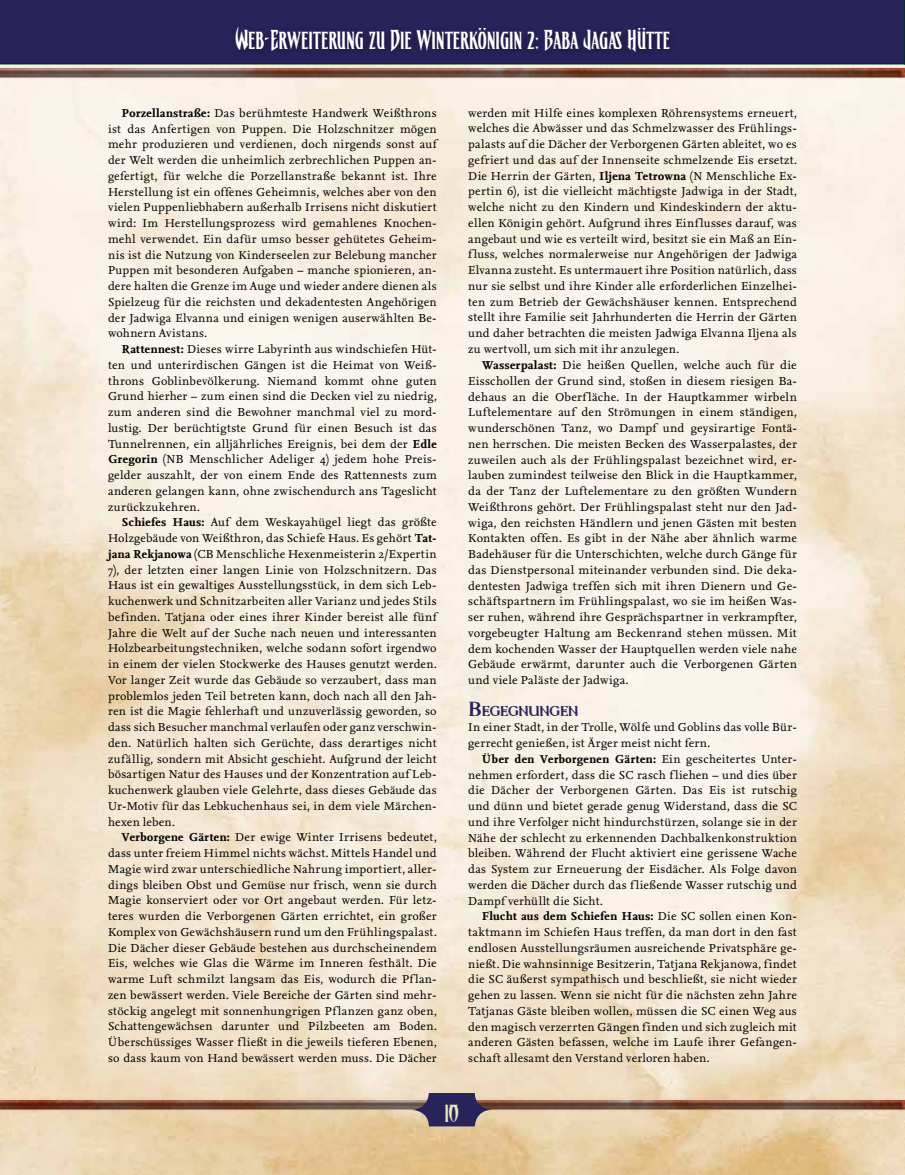
<style>
.page{position:relative;width:905px;height:1175px;background:#fff}
.page>*{position:absolute;margin:0;border:0;box-sizing:border-box;transform-origin:0 0}
.t1{font:24px "CC Treacherous Corners";color:#fff}
.t2{font:24px "CC Treacherous Curves";color:#f0e9bb}
.t3{font:16.8px "Aberration";letter-spacing:-.02em;color:#29235c}
.t4{font:12px/15.8px "Nexus Serif OT";letter-spacing:.02em;color:#000;text-align:justify}
.s1{font-family:"CC Treacherous Curves"}
.s2{font-weight:700}
.s3{font-size:24px}
</style>
<div class="page">
<img style="left:0;top:1072px;width:904px;height:40px">
<div style="left:0;top:0;width:904px;height:40px;background:#29235c"></div>
<img style="left:0;top:40px;width:904px;height:40px">
<div style="left:229px;top:22px;width:449px;height:39px;background:#000;opacity:.45"></div>
<svg style="left:411px;top:1093px;width:82px;height:33px;background:#62556f"></svg>
<h1 class="t1" style="left:235px;top:26px;width:436px"><span class="s1">W</span>eb-<span class="s1">E</span>rweiterung zu <span class="s1">D</span>ie Winterkönigin 2: <span class="s1">B</span>aba <span class="s1">J</span>agas <span class="s1">H</span>ütte</h1>
<p class="t4" style="left:108px;top:105px;width:330px;text-indent:14px"><span class="s2">Porzellanstraße:</span> Das berühmteste Handwerk Weißthrons ist das Anfertigen von Puppen. Die Holzschnitzer mögen mehr produzieren und verdienen, doch nirgends sonst auf der Welt werden die unheimlich zerbrechlichen Puppen an&shy;gefertigt, für welche die Porzellanstraße bekannt ist. Ihre Herstellung ist ein offenes Geheimnis, welches aber von den vielen Puppenliebhabern außerhalb Irrisens nicht diskutiert wird: Im Herstellungsprozess wird gemahlenes Knochen&shy;mehl verwendet. Ein dafür umso besser gehütetes Geheim&shy;nis ist die Nutzung von Kinderseelen zur Belebung mancher Puppen mit besonderen Aufgaben – manche spionieren, an&shy;dere halten die Grenze im Auge und wieder andere dienen als Spielzeug für die reichsten und dekadentesten Angehörigen der Jadwiga Elvanna und einigen wenigen auserwählten Be&shy;wohnern Avistans.</p>
<p class="t4" style="left:108px;top:341px;width:330px;text-indent:14px"><span class="s2">Rattennest:</span> Dieses wirre Labyrinth aus windschiefen Hüt&shy;ten und unterirdischen Gängen ist die Heimat von Weiß&shy;throns Goblinbevölkerung. Niemand kommt ohne guten Grund hierher – zum einen sind die Decken viel zu niedrig, zum anderen sind die Bewohner manchmal viel zu mord&shy;lustig. Der berüchtigtste Grund für einen Besuch ist das Tunnelrennen, ein alljährliches Ereignis, bei dem der <span class="s2">Edle Gregorin</span> (NB Menschlicher Adeliger 4) jedem hohe Preis&shy;gelder auszahlt, der von einem Ende des Rattennests zum anderen gelangen kann, ohne zwischendurch ans Tageslicht zurückzukehren.</p>
<p class="t4" style="left:108px;top:514px;width:330px;text-indent:14px"><span class="s2">Schiefes Haus:</span> Auf dem Weskayahügel liegt das größte Holzgebäude von Weißthron, das Schiefe Haus. Es gehört <span class="s2">Tat&shy;jana Rekjanowa</span> (CB Menschliche Hexenmeisterin 2/Expertin 7), der letzten einer langen Linie von Holzschnitzern. Das Haus ist ein gewaltiges Ausstellungsstück, in dem sich Leb&shy;kuchenwerk und Schnitzarbeiten aller Varianz und jedes Stils befinden. Tatjana oder eines ihrer Kinder bereist alle fünf Jahre die Welt auf der Suche nach neuen und interessanten Holzbearbeitungstechniken, welche sodann sofort irgendwo in einem der vielen Stockwerke des Hauses genutzt werden.<br>Vor langer Zeit wurde das Gebäude so verzaubert, dass man problemlos jeden Teil betreten kann, doch nach all den Jah&shy;ren ist die Magie fehlerhaft und unzuverlässig geworden, so dass sich Besucher manchmal verlaufen oder ganz verschwin&shy;den. Natürlich halten sich Gerüchte, dass derartiges nicht zufällig, sondern mit Absicht geschieht. Aufgrund der leicht bösartigen Natur des Hauses und der Konzentration auf Leb&shy;kuchenwerk glauben viele Gelehrte, dass dieses Gebäude das Ur-Motiv für das Lebkuchenhaus sei, in dem viele Märchen&shy;hexen leben.</p>
<p class="t4" style="left:108px;top:829px;width:330px;text-indent:14px"><span class="s2">Verborgene Gärten:</span> Der ewige Winter Irrisens bedeutet, dass unter freiem Himmel nichts wächst. Mittels Handel und Magie wird zwar unterschiedliche Nahrung importiert, aller&shy;dings bleiben Obst und Gemüse nur frisch, wenn sie durch Magie konserviert oder vor Ort angebaut werden. Für letz&shy;teres wurden die Verborgenen Gärten errichtet, ein großer Komplex von Gewächshäusern rund um den Frühlingspalast.<br>Die Dächer dieser Gebäude bestehen aus durchscheinendem Eis, welches wie Glas die Wärme im Inneren festhält. Die warme Luft schmilzt langsam das Eis, wodurch die Pflan&shy;zen bewässert werden. Viele Bereiche der Gärten sind mehr&shy;stöckig angelegt mit sonnenhungrigen Pflanzen ganz oben, Schattengewächsen darunter und Pilzbeeten am Boden.<br>Überschüssiges Wasser f ließt in die jeweils tieferen Ebenen, so dass kaum von Hand bewässert werden muss. Die Dächer</p>
<p class="t4" style="left:468px;top:105px;width:330px">werden mit Hilfe eines komplexen Röhrensystems erneuert, welches die Abwässer und das Schmelzwasser des Frühlings&shy;palasts auf die Dächer der Verborgenen Gärten ableitet, wo es gefriert und das auf der Innenseite schmelzende Eis ersetzt.<br>Die Herrin der Gärten, <span class="s2">Iljena Tetrowna</span> (N Menschliche Ex&shy;pertin 6), ist die vielleicht mächtigste Jadwiga in der Stadt, welche nicht zu den Kindern und Kindeskindern der aktu&shy;ellen Königin gehört. Aufgrund ihres Einflusses darauf, was angebaut und wie es verteilt wird, besitzt sie ein Maß an Ein&shy;f luss, welches normalerweise nur Angehörigen der Jadwiga Elvanna zusteht. Es untermauert ihre Position natürlich, dass nur sie selbst und ihre Kinder alle erforderlichen Einzelhei&shy;ten zum Betrieb der Gewächshäuser kennen. Entsprechend stellt ihre Familie seit Jahrhunderten die Herrin der Gärten und daher betrachten die meisten Jadwiga Elvanna Iljena als zu wertvoll, um sich mit ihr anzulegen.</p>
<p class="t4" style="left:468px;top:357px;width:330px;text-indent:14px"><span class="s2">Wasserpalast:</span> Die heißen Quellen, welche auch für die Eisschollen der Grund sind, stoßen in diesem riesigen Ba&shy;dehaus an die Oberf läche. In der Hauptkammer wirbeln Luftelementare auf den Strömungen in einem ständigen, wunderschönen Tanz, wo Dampf und geysirartige Fontä&shy;nen herrschen. Die meisten Becken des Wasserpalastes, der zuweilen auch als der Frühlingspalast bezeichnet wird, er&shy;lauben zumindest teilweise den Blick in die Hauptkammer, da der Tanz der Luftelementare zu den größten Wundern Weißthrons gehört. Der Frühlingspalast steht nur den Jad&shy;wiga, den reichsten Händlern und jenen Gästen mit besten Kontakten offen. Es gibt in der Nähe aber ähnlich warme Badehäuser für die Unterschichten, welche durch Gänge für das Dienstpersonal miteinander verbunden sind. Die deka&shy;dentesten Jadwiga treffen sich mit ihren Dienern und Ge&shy;schäftspartnern im Frühlingspalast, wo sie im heißen Was&shy;ser ruhen, während ihre Gesprächspartner in verkrampfter, vorgebeugter Haltung am Beckenrand stehen müssen. Mit dem kochenden Wasser der Hauptquellen werden viele nahe Gebäude erwärmt, darunter auch die Verborgenen Gärten und viele Paläste der Jadwiga.</p>
<h2 class="t3" style="left:468px;top:699px;width:112px"><span class="s3">B</span>EGEGNUNGEN</h2>
<p class="t4" style="left:468px;top:719px;width:330px">In einer Stadt, in der Trolle, Wölfe und Goblins das volle Bür&shy;gerrecht genießen, ist Ärger meist nicht fern.</p>
<p class="t4" style="left:468px;top:751px;width:330px;text-indent:14px"><span class="s2">Über den Verborgenen Gärten:</span> Ein gescheitertes Unter&shy;nehmen erfordert, dass die SC rasch f liehen – und dies über die Dächer der Verborgenen Gärten. Das Eis ist rutschig und dünn und bietet gerade genug Widerstand, dass die SC und ihre Verfolger nicht hindurchstürzen, solange sie in der Nähe der schlecht zu erkennenden Dachbalkenkonstruktion bleiben. Während der Flucht aktiviert eine gerissene Wache das System zur Erneuerung der Eisdächer. Als Folge davon werden die Dächer durch das f ließende Wasser rutschig und Dampf verhüllt die Sicht.</p>
<p class="t4" style="left:468px;top:908px;width:330px;text-indent:14px"><span class="s2">Flucht aus dem Schiefen Haus:</span> Die SC sollen einen Kon&shy;taktmann im Schiefen Haus treffen, da man dort in den fast endlosen Ausstellungsräumen ausreichende Privatsphäre ge&shy;nießt. Die wahnsinnige Besitzerin, Tatjana Rekjanowa, findet die SC äußerst sympathisch und beschließt, sie nicht wieder gehen zu lassen. Wenn sie nicht für die nächsten zehn Jahre Tatjanas Gäste bleiben wollen, müssen die SC einen Weg aus den magisch verzerrten Gängen finden und sich zugleich mit anderen Gästen befassen, welche im Laufe ihrer Gefangen&shy;schaft allesamt den Verstand verloren haben.</p>
<h1 class="t2" style="left:444px;top:1098px;width:16px">10</h1>
</div>
